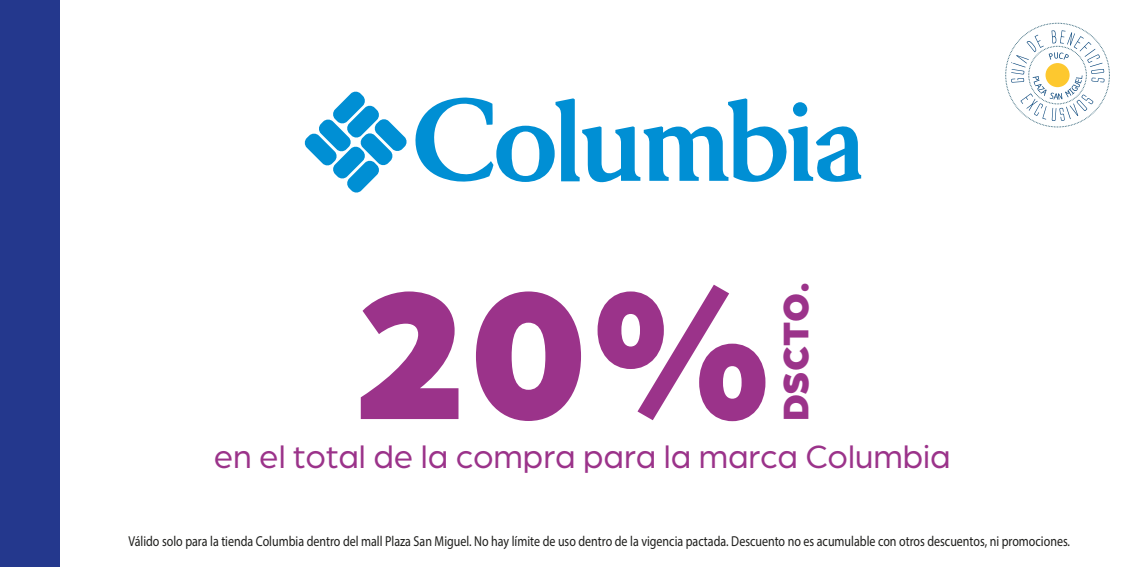
<style>
.page{position:relative;width:1134px;height:567px;background:#fff}
.page>*{position:absolute;margin:0;border:0;box-sizing:border-box;transform-origin:0 0}
.t1{font:900 194px "Arboria";color:#9b338a}
.t2{font:900 38px "Arboria";letter-spacing:-.005em;color:#9b338a}
.t3{font:34.4px "Arboria";color:#9b338a}
.t4{font:14.4px "Myriad Pro";color:#1d1d1b;scale:.83 1}
</style>
<div class="page">
<svg style="left:1011px;top:30px;width:93px;height:91px"></svg>
<div style="left:1045px;top:63px;width:24px;height:24px;background:#fdc82f;border-radius:50%"></div>
<div style="left:0;top:0;width:60px;height:567px;background:#24388d"></div>
<svg style="left:304px;top:91px;width:557px;height:102px"></svg>
<h1 class="t1" style="left:355px;top:215px;width:422px">20%</h1>
<h2 class="t2" style="left:768px;top:421px;width:140px;rotate:-90deg">DSCTO.</h2>
<h3 class="t3" style="left:214px;top:434px;width:738px">en el total de la compra para la marca Columbia</h3>
<p class="t4" style="left:128px;top:532px;width:1136px">Válido solo para la tienda Columbia dentro del mall Plaza San Miguel. No hay límite de uso dentro de la vigencia pactada. Descuento no es acumulable con otros descuentos, ni promociones.</p>
</div>
